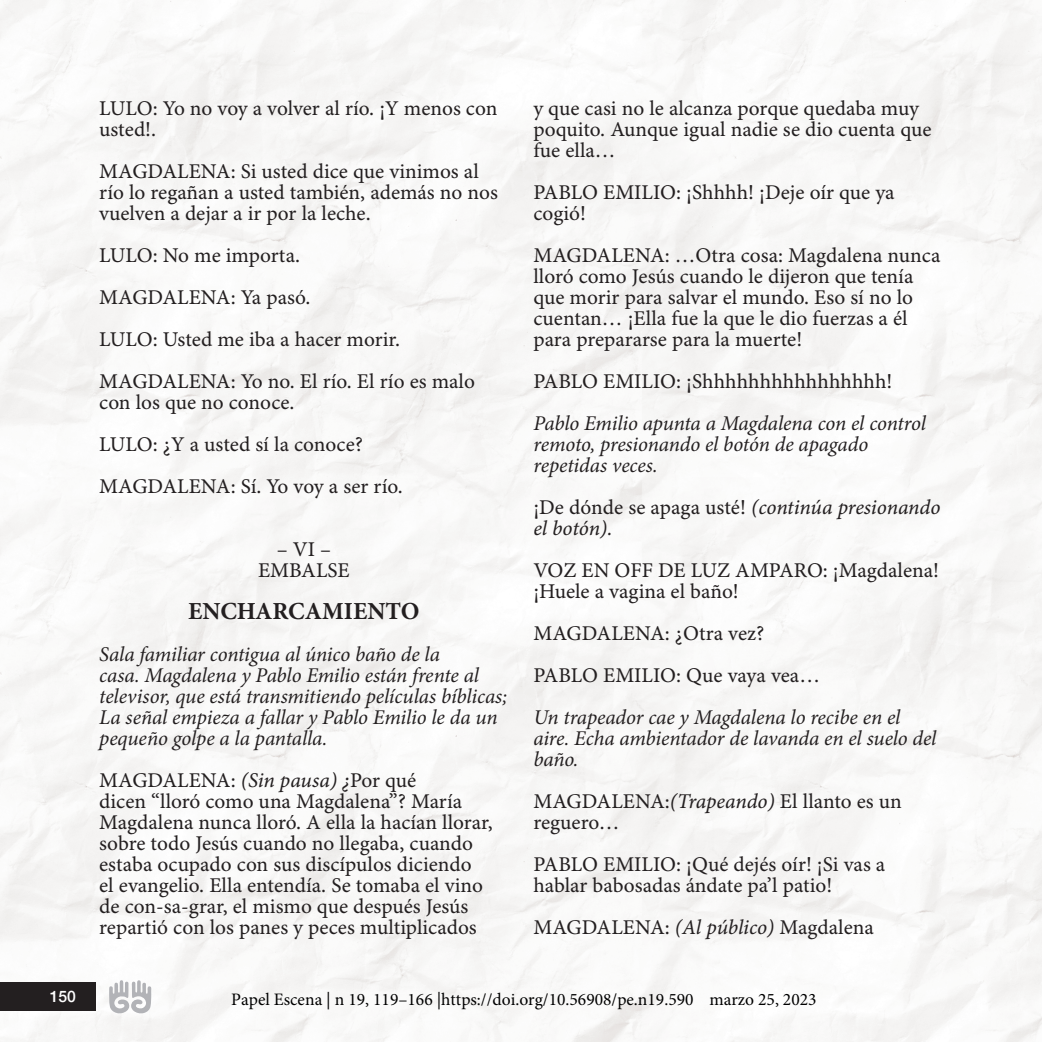
<style>
.page{position:relative;width:1042px;height:1042px;background:#fff}
.page>*{position:absolute;margin:0;border:0;box-sizing:border-box;transform-origin:0 0}
.Tipo_Parrafo_General{font:700 24.5px "Minion Pro";color:#231f20}
.Tipo_Parrafo_General-2{font:21px/21px "Minion Pro Capt";color:#231f20}
.Italic{font:italic 21px/21px "Minion Pro";letter-spacing:-.01em;color:#231f20}
.Tipo_Parrafo_General-3{font:21px/21px "Minion Pro It Capt";letter-spacing:-.01em;color:#231f20}
.t1{font:17.5px "Minion Pro";color:#000}
.t2{font:500 15.75px "Helvetica Neue";color:#fff}
.s1{font-family:"Minion Pro It Capt"}
.s2{font-family:"Minion Pro Capt"}
</style>
<div class="page">
<img style="left:0;top:0;width:1042px;height:1042px">
<svg style="left:109px;top:980px;width:42px;height:34px"></svg>
<div style="left:0;top:982px;width:95px;height:29px;background:#231f20"></div>
<p class="Tipo_Parrafo_General-2" style="left:99px;top:98px;width:400px">LULO: Yo no voy a volver al río. ¡Y menos con usted!.</p>
<p class="Tipo_Parrafo_General-2" style="left:99px;top:161px;width:400px">MAGDALENA: Si usted dice que vinimos al río lo regañan a usted también, además no nos vuelven a dejar a ir por la leche.</p>
<p class="Tipo_Parrafo_General-2" style="left:99px;top:245px;width:202px">LULO: No me importa.</p>
<p class="Tipo_Parrafo_General-2" style="left:99px;top:287px;width:213px">MAGDALENA: Ya pasó.</p>
<p class="Tipo_Parrafo_General-2" style="left:99px;top:329px;width:302px">LULO: Usted me iba a hacer morir.</p>
<p class="Tipo_Parrafo_General-2" style="left:99px;top:371px;width:377px">MAGDALENA: Yo no. El río. El río es malo con los que no conoce.</p>
<p class="Tipo_Parrafo_General-2" style="left:99px;top:434px;width:265px">LULO: ¿Y a usted sí la conoce?</p>
<p class="Tipo_Parrafo_General-2" style="left:99px;top:476px;width:305px">MAGDALENA: Sí. Yo voy a ser río.</p>
<p class="Tipo_Parrafo_General-2" style="left:277px;top:539px;width:56px">– VI –</p>
<p class="Tipo_Parrafo_General-2" style="left:258px;top:560px;width:93px">EMBALSE</p>
<p class="Tipo_Parrafo_General" style="left:188px;top:593px;width:233px">ENCHARCAMIENTO</p>
<p class="Italic" style="left:99px;top:643px;width:409px">Sala familiar contigua al único baño de la<br>casa. Magdalena y Pablo Emilio están frente al televisor, que está transmitiendo películas bíblicas; La señal empieza a fallar y Pablo Emilio le da un pequeño golpe a la pantalla.</p>
<p class="Tipo_Parrafo_General-2" style="left:99px;top:770px;width:395px">MAGDALENA: <span class="s1">(Sin pausa) ¿</span>Por qué<br>dicen “lloró como una Magdalena”? María Magdalena nunca lloró. A ella la hacían llorar, sobre todo Jesús cuando no llegaba, cuando estaba ocupado con sus discípulos diciendo<br>el evangelio. Ella entendía. Se tomaba el vino de con-sa-grar, el mismo que después Jesús repartió con los panes y peces multiplicados</p>
<p class="Tipo_Parrafo_General-2" style="left:533px;top:98px;width:400px">y que casi no le alcanza porque quedaba muy poquito. Aunque igual nadie se dio cuenta que fue ella…</p>
<p class="Tipo_Parrafo_General-2" style="left:533px;top:182px;width:363px">PABLO EMILIO: ¡Shhhh! ¡Deje oír que ya cogió!</p>
<p class="Tipo_Parrafo_General-2" style="left:533px;top:245px;width:408px">MAGDALENA: …Otra cosa: Magdalena nunca lloró como Jesús cuando le dijeron que tenía que morir para salvar el mundo. Eso sí no lo cuentan… ¡Ella fue la que le dio fuerzas a él para prepararse para la muerte!</p>
<p class="Tipo_Parrafo_General-2" style="left:533px;top:371px;width:360px">PABLO EMILIO: ¡Shhhhhhhhhhhhhhhh!</p>
<p class="Italic" style="left:533px;top:412px;width:394px">Pablo Emilio apunta a Magdalena con el control remoto, presionando el botón de apagado repetidas veces.</p>
<p class="Tipo_Parrafo_General-3" style="left:533px;top:497px;width:409px"><span class="s2">¡De dónde se apaga usté!</span> (continúa presionando el botón).</p>
<p class="Tipo_Parrafo_General-2" style="left:533px;top:560px;width:407px">VOZ EN OFF DE LUZ AMPARO: ¡Magdalena! ¡Huele a vagina el baño!</p>
<p class="Tipo_Parrafo_General-2" style="left:533px;top:623px;width:233px">MAGDALENA: ¿Otra vez?</p>
<p class="Tipo_Parrafo_General-2" style="left:533px;top:665px;width:288px">PABLO EMILIO: Que vaya vea…</p>
<p class="Italic" style="left:533px;top:706px;width:404px">Un trapeador cae y Magdalena lo recibe en el aire. Echa ambientador de lavanda en el suelo del baño.</p>
<p class="Tipo_Parrafo_General-2" style="left:533px;top:791px;width:370px">MAGDALENA:<span class="s1">(Trapeando)</span> El llanto es un reguero…</p>
<p class="Tipo_Parrafo_General-2" style="left:533px;top:854px;width:353px">PABLO EMILIO: ¡Qué dejés oír! ¡Si vas a hablar babosadas ándate pa’l patio!</p>
<p class="Tipo_Parrafo_General-2" style="left:533px;top:917px;width:342px">MAGDALENA: <span class="s1">(Al público)</span> Magdalena</p>
<p class="t2" style="left:50px;top:983px;width:28px">150</p>
<p class="t1" style="left:231px;top:988px;width:587px">Papel Escena | n 19, 119–166 |https://doi.org/10.56908/pe.n19.590 marzo 25, 2023</p>
</div>
